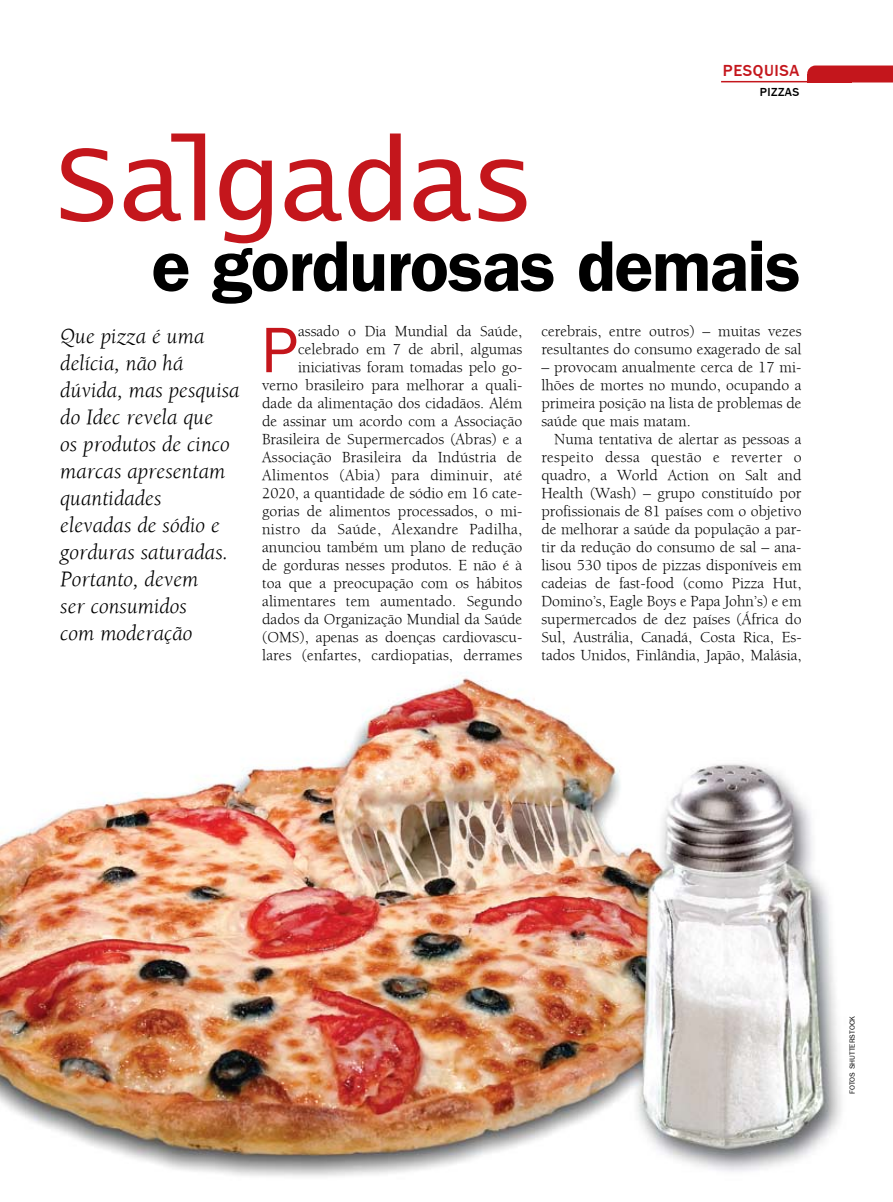
<style>
.page{position:relative;width:893px;height:1202px;background:#fff}
.page>*{position:absolute;margin:0;border:0;box-sizing:border-box;transform-origin:0 0}
.t1{font:112.5px "Lucida Console";letter-spacing:-.03em;color:#c4161c}
.t2{font:72px "Franklin Gothic Demi";letter-spacing:-.02em;color:#000}
.t3{font:64.65px "Franklin Gothic";color:#c4161c}
.t4{font:italic 22.5px/27px "Berkeley";color:#000}
.t5{font:500 16.5px "Franklin Gothic";letter-spacing:.035em;color:#c4161c}
.t6{font:15.75px/18px "Berkeley";color:#000;text-align:justify}
.t7{font:500 12px "Franklin Gothic";letter-spacing:.035em;color:#000}
.t8{font:7.5px "Franklin Gothic";color:#000}
</style>
<div class="page">
<img style="left:0;top:678px;width:841px;height:499px">
<hr style="left:721px;top:81px;width:172px;height:1px;background:#c4161c">
<svg style="left:807px;top:65px;width:86px;height:16px"></svg>
<div style="left:807px;top:74px;width:45px;height:8px;background:#c4161c"></div>
<p class="t5" style="left:723px;top:61px;width:78px">PESQUISA</p>
<p class="t7" style="left:760px;top:85px;width:41px">PIZZAS</p>
<h1 class="t1" style="left:52px;top:131px;width:486px">Salgadas</h1>
<h2 class="t2" style="left:152px;top:223px;width:651px">e gordurosas demais</h2>
<h3 class="t4" style="left:60px;top:323px;width:181px">Que pizza é uma delícia, não há dúvida, mas pesquisa do Idec revela que<br>os produtos de cinco marcas apresentam quantidades<br>elevadas de sódio e gorduras saturadas.<br>Portanto, devem<br>ser consumidos<br>com moderação</h3>
<p class="t6" style="left:262px;top:322px;width:262px;text-align:right">assado o Dia Mundial da Saúde, celebrado em 7 de abril, algumas iniciativas foram tomadas pelo go&shy;verno brasileiro para melhorar a quali&shy;dade da alimentação dos cidadãos. Além de assinar um acordo com a Associação Brasileira de Supermercados (Abras) e a Associação Brasileira da Indústria de Alimentos (Abia) para diminuir, até 2020, a quantidade de sódio em 16 cate&shy;gorias de alimentos processados, o mi&shy;nistro da Saúde, Alexandre Padilha, anunciou também um plano de redução de gorduras nesses produtos. E não é à toa que a preocupação com os hábitos alimentares tem aumentado. Segundo dados da Organização Mundial da Saúde (OMS), apenas as doenças cardiovascu&shy;lares (enfartes, cardiopatias, derrames</p>
<p class="t6" style="left:541px;top:322px;width:262px">cerebrais, entre outros) – muitas vezes resultantes do consumo exagerado de sal</p>
<h3 class="t3" style="left:262px;top:313px;width:38px">P</h3>
<p class="t6" style="left:541px;top:359px;width:262px">– provocam anualmente cerca de 17 mi&shy;lhões de mortes no mundo, ocupando a primeira posição na lista de problemas de saúde que mais matam.</p>
<p class="t6" style="left:541px;top:431px;width:262px;text-indent:13px">Numa tentativa de alertar as pessoas a respeito dessa questão e reverter o quadro, a World Action on Salt and Health (Wash) – grupo constituído por profissionais de 81 países com o objetivo de melhorar a saúde da população a par&shy;tir da redução do consumo de sal – ana&shy;lisou 530 tipos de pizzas disponíveis em cadeias de fast-food (como Pizza Hut, Domino’s, Eagle Boys e Papa John’s) e em supermercados de dez países (África do Sul, Austrália, Canadá, Costa Rica, Es&shy;tados Unidos, Finlândia, Japão, Malásia,</p>
<p class="t8" style="left:848px;top:1093px;width:79px;rotate:-90deg">FOTOS SHUTTERSTOCK</p>
</div>
